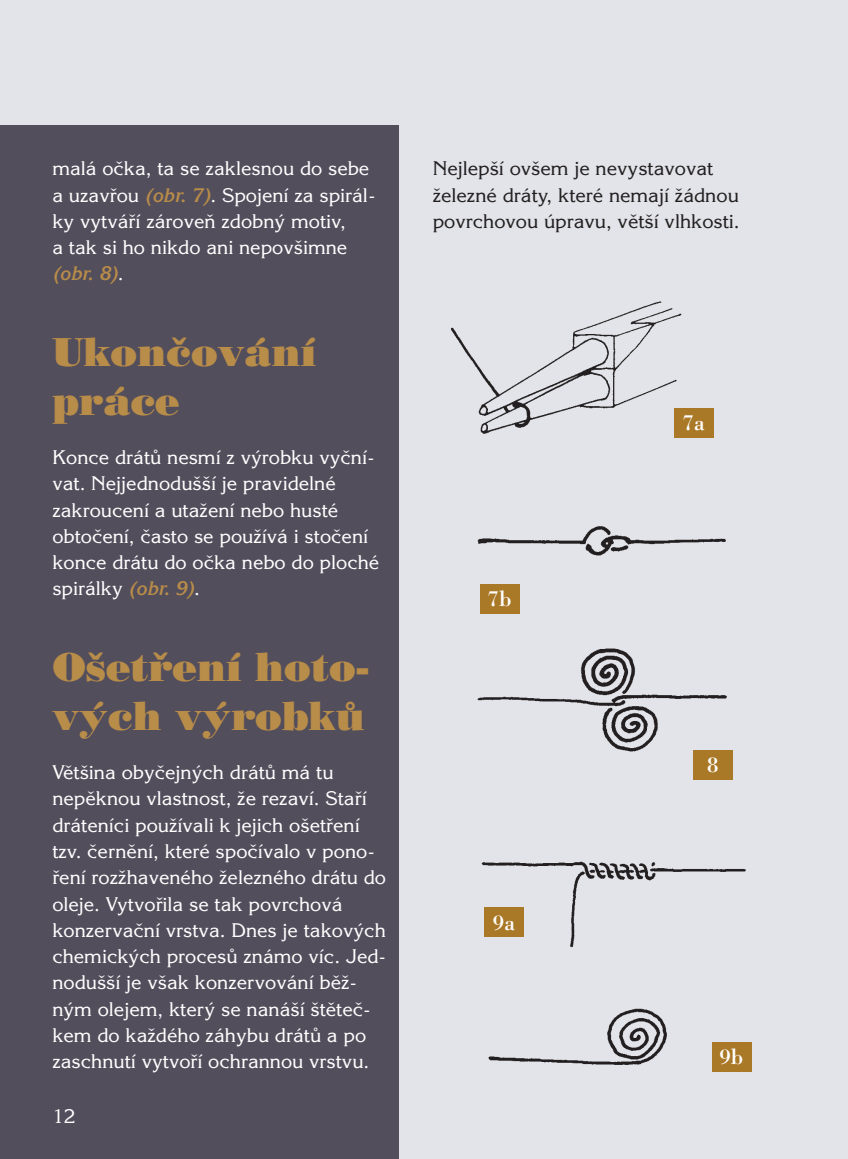
<style>
.page{position:relative;width:848px;height:1159px;background:#fff}
.page>*{position:absolute;margin:0;border:0;box-sizing:border-box;transform-origin:0 0}
.t1{font:40.25px/48.3px "Bodoni CE Poster";color:#b88c49}
.t2{font:22.75px "Bodoni CE";color:#fff}
.t3{font:19.25px/26.2px "Korinna CE";color:#fff}
.t4{font:19.25px/26.2px "Korinna CE";color:#231f20}
.s1{font-weight:700;font-style:italic;color:#b88c49}
</style>
<div class="page">
<div style="left:0;top:0;width:847px;height:1159px;background:#e2e4e9"></div>
<div style="left:0;top:125px;width:398px;height:1034px;background:#534e5c"></div>
<img style="left:451px;top:301px;width:263px;height:137px">
<div style="left:674px;top:408px;width:39px;height:29px;background:#a97928"></div>
<img style="left:481px;top:861px;width:265px;height:87px">
<div style="left:484px;top:907px;width:40px;height:30px;background:#a97928"></div>
<img style="left:488px;top:1008px;width:179px;height:57px">
<div style="left:711px;top:1042px;width:40px;height:30px;background:#a97928"></div>
<img style="left:477px;top:648px;width:250px;height:104px">
<div style="left:693px;top:750px;width:39px;height:29px;background:#a97928"></div>
<img style="left:477px;top:526px;width:249px;height:30px">
<div style="left:480px;top:584px;width:39px;height:30px;background:#a97928"></div>
<p class="t3" style="left:52px;top:157px;width:325px">malá oãka, ta se zaklesnou do sebe a uzavfiou <span class="s1">(obr. 7)</span>. Spojení za spirál&shy;ky vytváfií zároveÀ zdobn˘ motiv,<br>a tak si ho nikdo ani nepov‰imne <span class="s1">(obr. 8)</span>.</p>
<h1 class="t1" style="left:52px;top:328px;width:265px">Ukonãování práce</h1>
<p class="t3" style="left:52px;top:446px;width:328px">Konce drátÛ nesmí z v˘robku vyãní&shy;vat. Nejjednodu‰‰í je pravidelné zakroucení a utaÏení nebo husté obtoãení, ãasto se pouÏívá i stoãení konce drátu do oãka nebo do ploché spirálky <span class="s1">(obr. 9)</span>.</p>
<h1 class="t1" style="left:52px;top:643px;width:318px">O‰etfiení hoto&shy;v˘ch v˘robkÛ</h1>
<p class="t3" style="left:52px;top:761px;width:335px">Vût‰ina obyãejn˘ch drátÛ má tu nepûknou vlastnost, Ïe rezaví. Stafií dráteníci pouÏívali k jejich o‰etfiení tzv. ãernûní, které spoãívalo v pono&shy;fiení rozÏhaveného Ïelezného drátu do oleje. Vytvofiila se tak povrchová konzervaãní vrstva. Dnes je takov˘ch chemick˘ch procesÛ známo víc. Jed&shy;nodu‰‰í je v‰ak konzervování bûÏ&shy;n˘m olejem, kter˘ se naná‰í ‰tûteã&shy;kem do kaÏdého záhybu drátÛ a po zaschnutí vytvofií ochrannou vrstvu.</p>
<p class="t3" style="left:52px;top:1105px;width:25px">12</p>
<p class="t4" style="left:432px;top:158px;width:308px">Nejlep‰í ov‰em je nevystavovat<br>Ïelezné dráty, které nemají Ïádnou povrchovou úpravu, vût‰í vlhkosti.</p>
<p class="t2" style="left:487px;top:585px;width:26px">7b</p>
<p class="t2" style="left:492px;top:908px;width:24px">9a</p>
<p class="t2" style="left:682px;top:409px;width:24px">7a</p>
<p class="t2" style="left:707px;top:751px;width:13px">8</p>
<p class="t2" style="left:719px;top:1043px;width:26px">9b</p>
</div>
